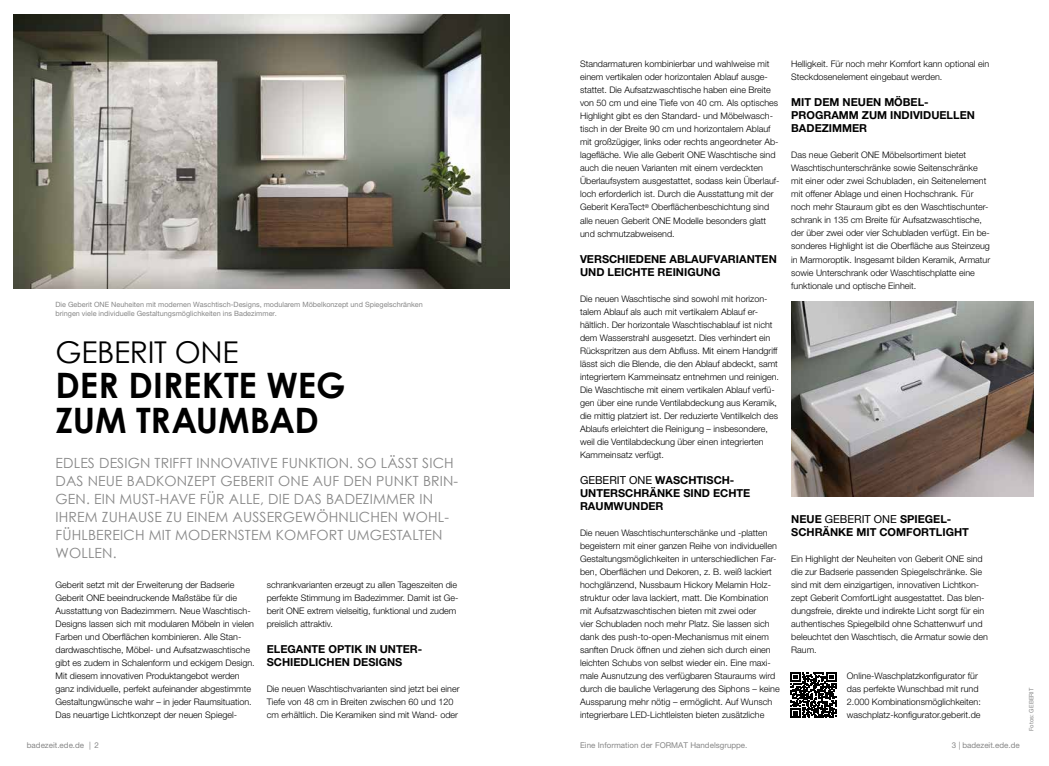
<style>
.page{position:relative;width:1049px;height:766px;background:#fff}
.page>*{position:absolute;margin:0;border:0;box-sizing:border-box;transform-origin:0 0}
.t1{font:700 35px/35px "Century Gothic";letter-spacing:-.005em;color:#000}
.t2{font:30px "Century Gothic";letter-spacing:-.01em;color:#000}
.t3{font:14px/18px "Century Gothic";letter-spacing:.01em;color:#878787}
.t4{font:700 11px/13px "Helvetica Neue LT Pro";color:#000}
.t5{font:300 9px/13px "Helvetica Neue LT Pro";color:#000}
.t6{font:8px "Helvetica Neue LT Pro";color:#878787}
.t7{font:7.2px/9px "Helvetica Neue LT Pro";color:#878787}
.t8{font:6px "Helvetica Neue LT Pro";letter-spacing:.02em;color:#878787}
.s1{font-weight:400}
</style>
<div class="page">
<img style="left:13px;top:14px;width:496px;height:274px">
<img style="left:791px;top:301px;width:242px;height:195px">
<svg style="left:791px;top:672px;width:45px;height:45px"></svg>
<p class="t5" style="left:580px;top:57px;width:201px">Standarmaturen kombinierbar und wahlweise mit einem vertikalen oder horizontalen Ablauf ausge&shy;stattet. Die Aufsatzwaschtische haben eine Breite von 50 cm und eine Tiefe von 40 cm. Als optisches Highlight gibt es den Standard- und Möbelwasch&shy;tisch in der Breite 90 cm und horizontalem Ablauf mit großzügiger, links oder rechts angeordneter Ab&shy;lagefläche. Wie alle Geberit ONE Waschtische sind auch die neuen Varianten mit einem verdeckten Überlaufsystem ausgestattet, sodass kein Überlauf&shy;loch erforderlich ist. Durch die Ausstattung mit der Geberit KeraTect<sup>®</sup> Oberflächenbeschichtung sind alle neuen Geberit ONE Modelle besonders glatt und schmutzabweisend.</p>
<p class="t4" style="left:580px;top:252px;width:198px">VERSCHIEDENE ABLAUFVARIANTEN<br>UND LEICHTE REINIGUNG</p>
<p class="t5" style="left:580px;top:291px;width:201px">Die neuen Waschtische sind sowohl mit horizon&shy;talem Ablauf als auch mit vertikalem Ablauf er&shy;hältlich. Der horizontale Waschtischablauf ist nicht dem Wasserstrahl ausgesetzt. Dies verhindert ein Rückspritzen aus dem Abfluss. Mit einem Handgriff lässt sich die Blende, die den Ablauf abdeckt, samt integriertem Kammeinsatz entnehmen und reinigen.<br>Die Waschtische mit einem vertikalen Ablauf verfü&shy;gen über eine runde Ventilabdeckung aus Keramik, die mittig platziert ist. Der reduzierte Ventilkelch des Ablaufs erleichtert die Reinigung – insbesondere, weil die Ventilabdeckung über einen integrierten Kammeinsatz verfügt.</p>
<p class="t4" style="left:580px;top:473px;width:172px"><span class="s1">GEBERIT ONE</span> WASCHTISCH-<br>UNTERSCHRÄNKE SIND ECHTE<br>RAUMWUNDER</p>
<p class="t5" style="left:580px;top:525px;width:201px">Die neuen Waschtischunterschänke und -platten begeistern mit einer ganzen Reihe von individuellen Gestaltungsmöglichkeiten in unterschiedlichen Far&shy;ben, Oberflächen und Dekoren, z. B. weiß lackiert hochglänzend, Nussbaum Hickory Melamin Holz&shy;struktur oder lava lackiert, matt. Die Kombination mit Aufsatzwaschtischen bieten mit zwei oder<br>vier Schubladen noch mehr Platz. Sie lassen sich dank des push-to-open-Mechanismus mit einem sanften Druck öffnen und ziehen sich durch einen leichten Schubs von selbst wieder ein. Eine maxi&shy;male Ausnutzung des verfügbaren Stauraums wird durch die bauliche Verlagerung des Siphons – keine Aussparung mehr nötig – ermöglicht. Auf Wunsch integrierbare LED-Lichtleisten bieten zusätzliche</p>
<p class="t5" style="left:791px;top:57px;width:200px">Helligkeit. Für noch mehr Komfort kann optional ein<br>Steckdosenelement eingebaut werden.</p>
<p class="t4" style="left:791px;top:96px;width:185px">MIT DEM NEUEN MÖBEL-<br>PROGRAMM ZUM INDIVIDUELLEN<br>BADEZIMMER</p>
<p class="t5" style="left:791px;top:148px;width:201px">Das neue Geberit ONE Möbelsortiment bietet Waschtischunterschränke sowie Seitenschränke mit einer oder zwei Schubladen, ein Seitenelement mit offener Ablage und einen Hochschrank. Für noch mehr Stauraum gibt es den Waschtischunter&shy;schrank in 135 cm Breite für Aufsatzwaschtische, der über zwei oder vier Schubladen verfügt. Ein be&shy;sonderes Highlight ist die Oberfläche aus Steinzeug in Marmoroptik. Insgesamt bilden Keramik, Armatur sowie Unterschrank oder Waschtischplatte eine funktionale und optische Einheit.</p>
<p class="t7" style="left:56px;top:299px;width:369px">Die Geberit ONE Neuheiten mit modernen Waschtisch-Designs, modularem Möbelkonzept und Spiegelschränken bringen viele individuelle Gestaltungsmöglichkeiten ins Badezimmer.</p>
<h2 class="t2" style="left:56px;top:334px;width:184px">GEBERIT ONE</h2>
<h1 class="t1" style="left:56px;top:367px;width:291px">DER DIREKTE WEG<br>ZUM TRAUMBAD</h1>
<p class="t3" style="left:56px;top:454px;width:404px">EDLES DESIGN TRIFFT INNOVATIVE FUNKTION. SO LÄSST SICH DAS NEUE BADKONZEPT GEBERIT ONE AUF DEN PUNKT BRIN-GEN. EIN MUST-HAVE FÜR ALLE, DIE DAS BADEZIMMER IN IHREM ZUHAUSE ZU EINEM AUSSERGEWÖHNLICHEN WOHL-FÜHLBEREICH MIT MODERNSTEM KOMFORT UMGESTALTEN WOLLEN.</p>
<p class="t4" style="left:791px;top:512px;width:179px">NEUE <span class="s1">GEBERIT ONE</span> SPIEGEL-<br>SCHRÄNKE MIT COMFORTLIGHT</p>
<p class="t5" style="left:791px;top:551px;width:198px">Ein Highlight der Neuheiten von Geberit ONE sind die zur Badserie passenden Spiegelschränke. Sie sind mit dem einzigartigen, innovativen Lichtkon&shy;zept Geberit ComfortLight ausgestattet. Das blen&shy;dungsfreie, direkte und indirekte Licht sorgt für ein authentisches Spiegelbild ohne Schattenwurf und beleuchtet den Waschtisch, die Armatur sowie den Raum.</p>
<p class="t5" style="left:847px;top:668px;width:136px">Online-Waschplatzkonfigurator für das perfekte Wunschbad mit rund 2.000 Kombinationsmöglichkeiten: waschplatz-konfigurator.geberit.de</p>
<p class="t5" style="left:56px;top:577px;width:201px">Geberit setzt mit der Erweiterung der Badserie Geberit ONE beeindruckende Maßstäbe für die Ausstattung von Badezimmern. Neue Waschtisch-Designs lassen sich mit modularen Möbeln in vielen Farben und Oberflächen kombinieren. Alle Stan&shy;dardwaschtische, Möbel- und Aufsatzwaschtische gibt es zudem in Schalenform und eckigem Design.<br>Mit diesem innovativen Produktangebot werden ganz individuelle, perfekt aufeinander abgestimmte Gestaltungwünsche wahr – in jeder Raumsituation.<br>Das neuartige Lichtkonzept der neuen Spiegel-</p>
<p class="t5" style="left:267px;top:577px;width:193px">schrankvarianten erzeugt zu allen Tageszeiten die perfekte Stimmung im Badezimmer. Damit ist Ge&shy;berit ONE extrem vielseitig, funktional und zudem preislich attraktiv.</p>
<p class="t4" style="left:267px;top:642px;width:157px">ELEGANTE OPTIK IN UNTER-<br>SCHIEDLICHEN DESIGNS</p>
<p class="t5" style="left:267px;top:681px;width:194px">Die neuen Waschtischvarianten sind jetzt bei einer<br>Tiefe von 48 cm in Breiten zwischen 60 und 120 cm erhältlich. Die Keramiken sind mit Wand- oder</p>
<p class="t8" style="left:1028px;top:730px;width:45px;rotate:-90deg">Fotos: GEBERIT</p>
<p class="t6" style="left:27px;top:740px;width:73px">badezeit.ede.de | 2</p>
<p class="t6" style="left:580px;top:740px;width:169px">Eine Information der FORMAT Handelsgruppe.</p>
<p class="t6" style="left:952px;top:740px;width:69px">3 | badezeit.ede.de</p>
</div>
